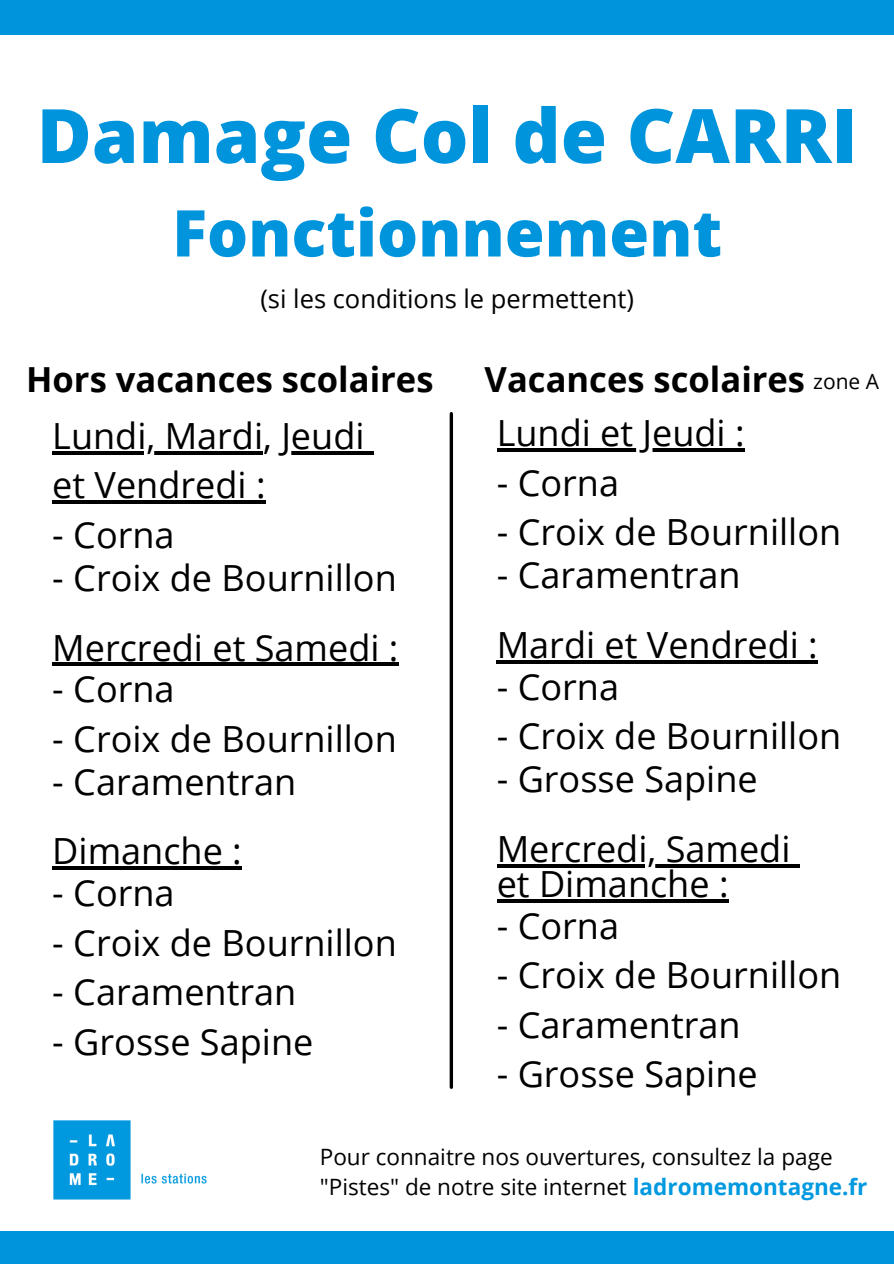
<style>
.page{position:relative;width:894px;height:1264px;background:#fff}
.page>*{position:absolute;margin:0;border:0;box-sizing:border-box;transform-origin:0 0}
.t1{font:800 75px "Open Sans";color:#0094dd}
.t2{font:800 64.5px "Open Sans";color:#0094dd}
.t3{font:36px "Open Sans";color:#000}
.t4{font:700 34.5px "Open Sans";color:#000}
.t5{font:25.5px "Open Sans";color:#000}
.t6{font:22.5px/30.5px "Open Sans";color:#000}
.t7{font:21px "Open Sans";color:#000}
.s1{font-weight:700;color:#0199df}
</style>
<div class="page">
<img style="left:53px;top:1120px;width:154px;height:80px">
<div style="left:0;top:0;width:893px;height:35px;background:#0094dd"></div>
<div style="left:0;top:1231px;width:893px;height:32px;background:#0094dd"></div>
<hr style="left:52px;top:451px;width:211px;height:3px;background:#000">
<hr style="left:281px;top:451px;width:83px;height:3px;background:#000">
<svg style="left:364px;top:451px;width:10px;height:3px"></svg>
<hr style="left:52px;top:500px;width:213px;height:4px;background:#000">
<hr style="left:52px;top:662px;width:346px;height:4px;background:#000">
<hr style="left:52px;top:866px;width:190px;height:4px;background:#000">
<hr style="left:496px;top:448px;width:248px;height:4px;background:#000">
<hr style="left:496px;top:660px;width:321px;height:3px;background:#000">
<hr style="left:496px;top:864px;width:294px;height:3px;background:#000">
<svg style="left:790px;top:864px;width:9px;height:3px"></svg>
<hr style="left:496px;top:899px;width:232px;height:3px;background:#000">
<svg style="left:449px;top:413px;width:4px;height:674px;background:#292929"></svg>
<p class="t1" style="left:37px;top:83px;width:822px">Damage Col de CARRI</p>
<p class="t2" style="left:172px;top:187px;width:551px">Fonctionnement</p>
<p class="t5" style="left:260px;top:281px;width:375px">(si les conditions le permettent)</p>
<p class="t4" style="left:26px;top:355px;width:409px">Hors vacances scolaires</p>
<p class="t4" style="left:484px;top:355px;width:322px">Vacances scolaires</p>
<p class="t3" style="left:52px;top:410px;width:313px">Lundi, Mardi, Jeudi</p>
<p class="t3" style="left:52px;top:460px;width:215px">et Vendredi :</p>
<p class="t3" style="left:52px;top:509px;width:124px">- Corna</p>
<p class="t3" style="left:52px;top:552px;width:346px">- Croix de Bournillon</p>
<p class="t7" style="left:813px;top:367px;width:67px">zone A</p>
<p class="t3" style="left:496px;top:408px;width:249px">Lundi et Jeudi :</p>
<p class="t3" style="left:496px;top:457px;width:124px">- Corna</p>
<p class="t3" style="left:496px;top:507px;width:346px">- Croix de Bournillon</p>
<p class="t3" style="left:496px;top:549px;width:245px">- Caramentran</p>
<p class="t3" style="left:52px;top:622px;width:347px">Mercredi et Samedi :</p>
<p class="t3" style="left:52px;top:663px;width:124px">- Corna</p>
<p class="t3" style="left:52px;top:713px;width:346px">- Croix de Bournillon</p>
<p class="t3" style="left:52px;top:756px;width:245px">- Caramentran</p>
<p class="t3" style="left:52px;top:826px;width:191px">Dimanche :</p>
<p class="t3" style="left:52px;top:867px;width:124px">- Corna</p>
<p class="t3" style="left:52px;top:917px;width:346px">- Croix de Bournillon</p>
<p class="t3" style="left:52px;top:966px;width:245px">- Caramentran</p>
<p class="t3" style="left:52px;top:1016px;width:262px">- Grosse Sapine</p>
<p class="t3" style="left:496px;top:619px;width:322px">Mardi et Vendredi :</p>
<p class="t3" style="left:496px;top:661px;width:124px">- Corna</p>
<p class="t3" style="left:496px;top:710px;width:346px">- Croix de Bournillon</p>
<p class="t3" style="left:496px;top:753px;width:262px">- Grosse Sapine</p>
<p class="t3" style="left:496px;top:823px;width:295px">Mercredi, Samedi</p>
<p class="t3" style="left:496px;top:858px;width:233px">et Dimanche :</p>
<p class="t3" style="left:496px;top:900px;width:124px">- Corna</p>
<p class="t3" style="left:496px;top:949px;width:346px">- Croix de Bournillon</p>
<p class="t3" style="left:496px;top:999px;width:245px">- Caramentran</p>
<p class="t3" style="left:496px;top:1048px;width:262px">- Grosse Sapine</p>
<p class="t6" style="left:320px;top:1140px;width:549px">Pour connaitre nos ouvertures, consultez la page "Pistes" de notre site internet <span class="s1">ladromemontagne.fr</span></p>
</div>
